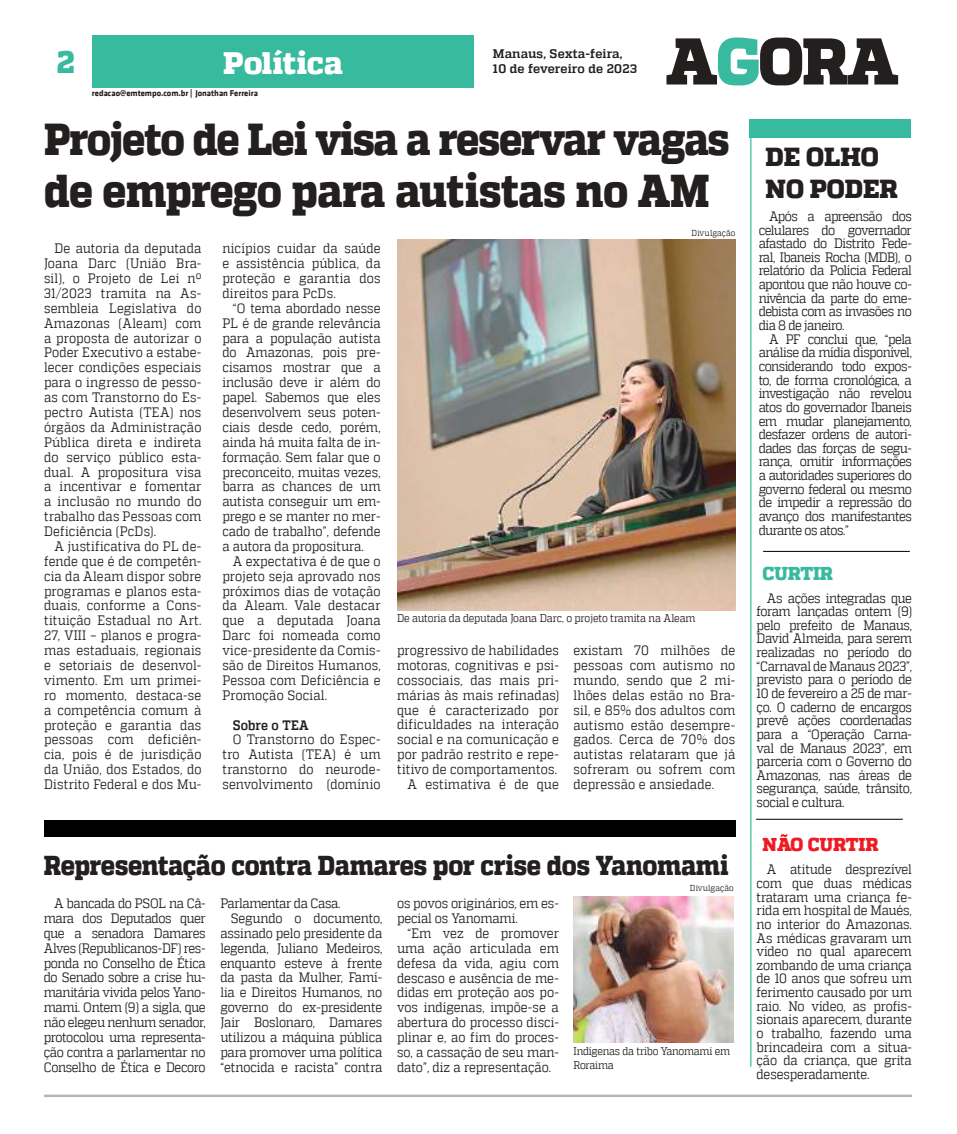
<style>
.page{position:relative;width:957px;height:1134px;background:#fff}
.page>*{position:absolute;margin:0;border:0;box-sizing:border-box;transform-origin:0 0}
.t1{font:800 45.88px "MW Quadon";letter-spacing:-.02em;color:#241f1f;scale:.89 1}
.t2{font:800 44.62px "MW Quadon";letter-spacing:-.035em;color:#241f1f;scale:.89 1}
.t3{font:800 31px "MW Quadon";color:#fff}
.t4{font:800 31px "MW Quadon";color:#38ba9e}
.t5{font:800 27.25px "MW Quadon";letter-spacing:-.015em;color:#241f1f;scale:.89 1}
.t6{font:800 26px/31.2px "MW Quadon";color:#241f1f}
.t7{font:800 18.62px "MW Quadon";color:#ed1c24}
.t8{font:800 18.62px "MW Quadon";color:#38ba9e}
.t9{font:13.62px/14.9px "MW Quadon";letter-spacing:-.005em;color:#241f1f;text-align:justify;scale:.89 1}
.t10{font:13.62px "MW Quadon";letter-spacing:-.035em;color:#241f1f;scale:.89 1}
.t11{font:700 13.62px "MW Quadon";letter-spacing:.01em;color:#241f1f;scale:.89 1}
.t12{font:700 12.38px/14.9px "MW Quadon";letter-spacing:.01em;color:#241f1f}
.t13{font:11.12px/13.6px "MW Quadon";letter-spacing:-.02em;color:#241f1f;scale:.89 1}
.t14{font:700 8.62px "MW Klavika Bd";color:#241f1f}
.t15{font:8.62px "MW Quadon";letter-spacing:.01em;color:#241f1f;scale:.89 1}
</style>
<div class="page">
<div style="left:92px;top:35px;width:382px;height:53px;background:#38ba9e"></div>
<svg style="left:666px;top:38px;width:232px;height:47px"></svg>
<img style="left:397px;top:239px;width:338px;height:371px">
<div style="left:749px;top:119px;width:162px;height:19px;background:#38ba9e"></div>
<hr style="left:763px;top:551px;width:147px;height:1px;background:#000">
<hr style="left:756px;top:819px;width:147px;height:1px;background:#000">
<hr style="left:750px;top:125px;width:1px;height:942px;background:#39be9e">
<hr style="left:44px;top:1094px;width:868px;height:3px;background:#b5b5b6">
<div style="left:44px;top:820px;width:691px;height:17px;background:#000"></div>
<img style="left:573px;top:896px;width:160px;height:146px">
<h3 class="t4" style="left:57px;top:44px;width:19px">2</h3>
<h3 class="t3" style="left:223px;top:45px;width:121px">Política</h3>
<p class="t12" style="left:493px;top:46px;width:146px">Manaus, Sexta-feira,<br>10 de fevereiro de 2023</p>
<p class="t14" style="left:92px;top:87px;width:168px">redacao@emtempo.com.br | Jonathan Ferreira</p>
<h2 class="t2" style="left:44px;top:113px;width:772px">Projeto de Lei visa a reservar vagas</h2>
<h1 class="t1" style="left:44px;top:164px;width:749px">de emprego para autistas no AM</h1>
<p class="t15" style="left:691px;top:228px;width:51px">Divulgação</p>
<p class="t9" style="left:44px;top:241px;width:178px;text-indent:10px">De autoria da deputada Joana Darc (União Bra&shy;sil), o Projeto de Lei nº 31/2023 tramita na As&shy;sembleia Legislativa do Amazonas (Aleam) com a proposta de autorizar o Poder Executivo a estabe&shy;lecer condições especiais para o ingresso de pesso&shy;as com Transtorno do Es&shy;pectro Autista (TEA) nos órgãos da Administração Pública direta e indireta do serviço público esta&shy;dual. A propositura visa a incentivar e fomentar a inclusão no mundo do trabalho das Pessoas com Deficiência (PcDs).</p>
<p class="t9" style="left:44px;top:539px;width:178px;text-indent:10px">A justificativa do PL de&shy;fende que é de competên&shy;cia da Aleam dispor sobre programas e planos esta&shy;duais, conforme a Cons&shy;tituição Estadual no Art.<br>27, VIII – planos e progra&shy;mas estaduais, regionais e setoriais de desenvol&shy;vimento. Em um primei&shy;ro momento, destaca-se a competência comum à proteção e garantia das pessoas com deficiên&shy;cia, pois é de jurisdição da União, dos Estados, do Distrito Federal e dos Mu-</p>
<p class="t9" style="left:222px;top:241px;width:179px">nicípios cuidar da saúde e assistência pública, da proteção e garantia dos direitos para PcDs.</p>
<p class="t9" style="left:222px;top:301px;width:179px;text-indent:10px">“O tema abordado nesse PL é de grande relevância para a população autista do Amazonas, pois pre&shy;cisamos mostrar que a inclusão deve ir além do papel. Sabemos que eles desenvolvem seus poten&shy;ciais desde cedo, porém, ainda há muita falta de in&shy;formação. Sem falar que o preconceito, muitas vezes, barra as chances de um autista conseguir um em&shy;prego e se manter no mer&shy;cado de trabalho”, defende a autora da propositura.</p>
<p class="t9" style="left:222px;top:554px;width:179px;text-indent:10px">A expectativa é de que o projeto seja aprovado nos próximos dias de votação da Aleam. Vale destacar que a deputada Joana Darc foi nomeada como vice-presidente da Comis&shy;são de Direitos Humanos, Pessoa com Deficiência e Promoção Social.</p>
<p class="t11" style="left:233px;top:717px;width:87px">Sobre o TEA</p>
<p class="t9" style="left:222px;top:732px;width:179px;text-indent:10px">O Transtorno do Espec&shy;tro Autista (TEA) é um transtorno do neurode&shy;senvolvimento (domínio</p>
<p class="t13" style="left:397px;top:612px;width:337px">De autoria da deputada Joana Darc, o projeto tramita na Aleam</p>
<p class="t9" style="left:397px;top:643px;width:183px;text-align:right">progressivo de habilidades motoras, cognitivas e psi&shy;cossociais, das mais pri&shy;márias às mais refinadas) que é caracterizado por dificuldades na interação social e na comunicação e por padrão restrito e repe&shy;titivo de comportamentos.<br>A estimativa é de que</p>
<p class="t9" style="left:573px;top:643px;width:183px">existam 70 milhões de pessoas com autismo no mundo, sendo que 2 mi&shy;lhões delas estão no Bra&shy;sil, e 85% dos adultos com autismo estão desempre&shy;gados. Cerca de 70% dos autistas relataram que já sofreram ou sofrem com depressão e ansiedade.</p>
<h3 class="t5" style="left:44px;top:850px;width:771px">Representação contra Damares por crise dos Yanomami</h3>
<p class="t9" style="left:44px;top:896px;width:183px;text-indent:10px">A bancada do PSOL na Câ&shy;mara dos Deputados quer que a senadora Damares Alves (Republicanos-DF) res&shy;ponda no Conselho de Ética do Senado sobre a crise hu&shy;manitária vivida pelos Yano&shy;mami. Ontem (9) a sigla, que não elegeu nenhum senador, protocolou uma representa&shy;ção contra a parlamentar no Conselho de Ética e Decoro</p>
<p class="t10" style="left:220px;top:895px;width:136px">Parlamentar da Casa.</p>
<p class="t15" style="left:690px;top:883px;width:51px">Divulgação</p>
<p class="t9" style="left:397px;top:896px;width:183px">os povos originários, em es&shy;pecial os Yanomami.</p>
<p class="t9" style="left:397px;top:925px;width:183px;text-indent:10px">“Em vez de promover uma ação articulada em defesa da vida, agiu com descaso e ausência de me&shy;didas em proteção aos po&shy;vos indígenas, impõe-se a abertura do processo disci&shy;plinar e, ao fim do proces&shy;so, a cassação de seu man&shy;dato”, diz a representação.</p>
<p class="t9" style="left:231px;top:911px;width:172px">Segundo o documento,</p>
<p class="t9" style="left:220px;top:925px;width:183px">assinado pelo presidente da</p>
<p class="t9" style="left:220px;top:940px;width:183px">legenda, Juliano Medeiros,</p>
<p class="t9" style="left:220px;top:955px;width:183px">enquanto esteve à frente</p>
<p class="t9" style="left:220px;top:970px;width:183px">da pasta da Mulher, Famí-</p>
<p class="t9" style="left:220px;top:985px;width:183px">lia e Direitos Humanos, no</p>
<p class="t9" style="left:220px;top:1000px;width:183px">governo do ex-presidente</p>
<p class="t9" style="left:220px;top:1015px;width:183px">Jair Boslonaro, Damares</p>
<p class="t9" style="left:220px;top:1030px;width:183px">utilizou a máquina pública</p>
<p class="t9" style="left:220px;top:1045px;width:183px">para promover uma política</p>
<p class="t9" style="left:220px;top:1059px;width:183px">“etnocida e racista” contra</p>
<p class="t13" style="left:573px;top:1044px;width:177px">Indígenas da tribo Yanomami em<br>Roraima</p>
<h3 class="t6" style="left:765px;top:142px;width:134px">DE OLHO<br>NO PODER</h3>
<p class="t9" style="left:758px;top:209px;width:174px;line-height:13.6px;text-indent:10px">Após a apreensão dos celulares do governador afastado do Distrito Fede&shy;ral, Ibaneis Rocha (MDB), o relatório da Polícia Federal apontou que não houve co&shy;nivência da parte do eme&shy;debista com as invasões no dia 8 de janeiro.</p>
<p class="t9" style="left:758px;top:332px;width:174px;line-height:13.6px;text-indent:10px">A PF conclui que, “pela análise da mídia disponível, considerando todo expos&shy;to, de forma cronológica, a investigação não revelou atos do governador Ibaneis em mudar planejamento, desfazer ordens de autori&shy;dades das forças de segu&shy;rança, omitir informações a autoridades superiores do governo federal ou mesmo de impedir a repressão do avanço dos manifestantes durante os atos.”</p>
<h3 class="t8" style="left:762px;top:562px;width:72px">CURTIR</h3>
<p class="t9" style="left:756px;top:591px;width:176px;line-height:13.6px;text-indent:10px">As ações integradas que foram lançadas ontem (9) pelo prefeito de Manaus, David Almeida, para serem realizadas no período do “Carnaval de Manaus 2023”, previsto para o período de 10 de fevereiro a 25 de mar&shy;ço. O caderno de encargos prevê ações coordenadas para a “Operação Carna&shy;val de Manaus 2023”, em parceria com o Governo do Amazonas, nas áreas de segurança, saúde, trânsito, social e cultura.</p>
<h3 class="t7" style="left:762px;top:833px;width:118px">NÃO CURTIR</h3>
<p class="t9" style="left:756px;top:863px;width:176px;line-height:13.6px;text-indent:10px">A atitude desprezível com que duas médicas trataram uma criança fe&shy;rida em hospital de Maués, no interior do Amazonas.<br>As médicas gravaram um vídeo no qual aparecem zombando de uma criança de 10 anos que sofreu um ferimento causado por um raio. No vídeo, as profis&shy;sionais aparecem, durante o trabalho, fazendo uma brincadeira com a situa&shy;ção da criança, que grita desesperadamente.</p>
</div>
